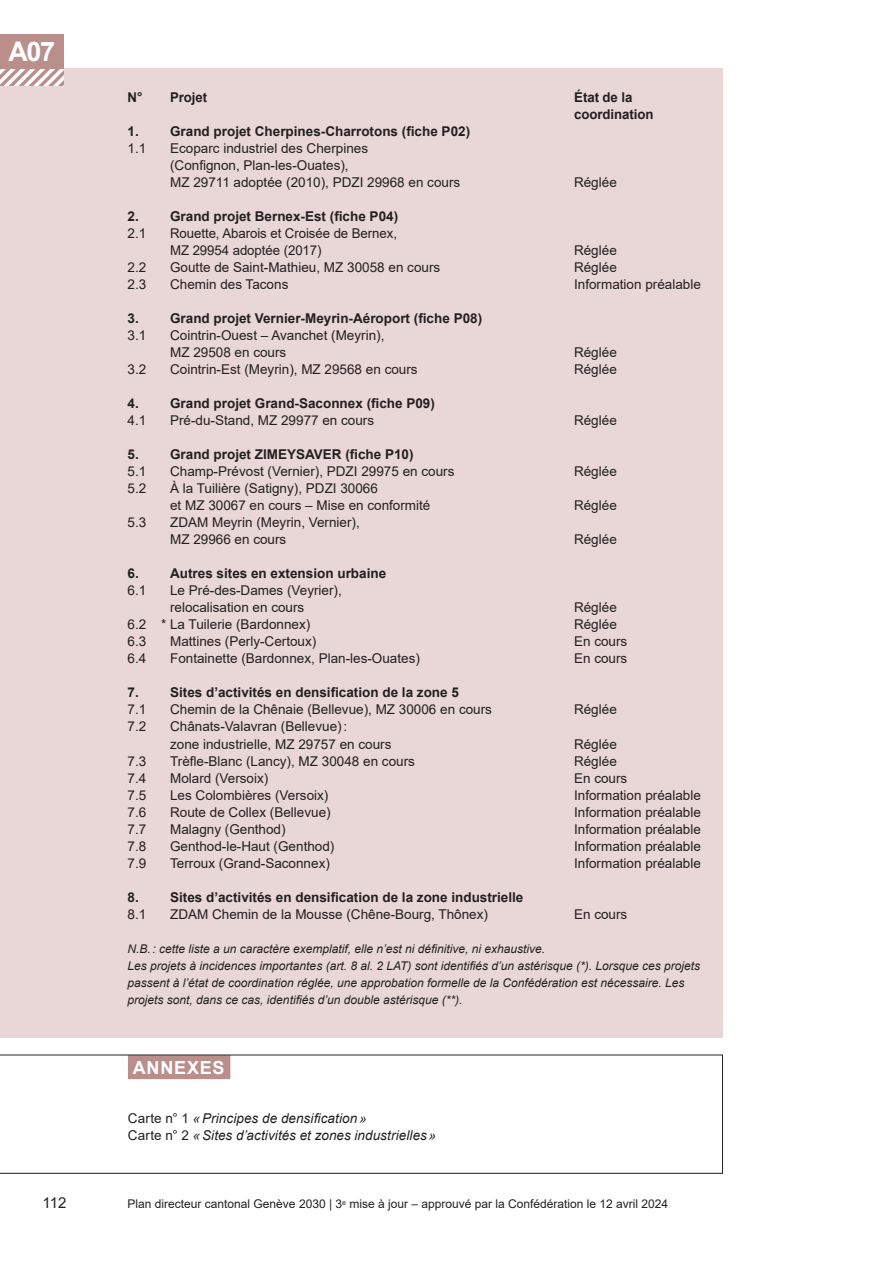
<style>
.page{position:relative;width:893px;height:1263px;background:#fff}
.page>*{position:absolute;margin:0;border:0;box-sizing:border-box;transform-origin:0 0}
.t1{font:700 27px "Arial";color:#fff}
.t2{font:700 18px "Arial";letter-spacing:.045em;color:#fff}
.t3{font:15px "Arial";color:#231f20}
.t4{font:13.5px/17px "Arial";color:#231f20}
.t5{font:700 13.5px/17px "Arial";color:#231f20}
.t6{font:italic 13.5px/17px "Arial";letter-spacing:.005em;color:#231f20}
.t7{font:italic 12px/17px "Arial";color:#231f20}
.t8{font:12px "Arial";color:#231f20}
.s1{font-style:normal}
</style>
<div class="page">
<div style="left:0;top:68px;width:722px;height:969px;background:#e8d7d6"></div>
<svg style="left:0;top:68px;width:64px;height:17px"></svg>
<div style="left:0;top:34px;width:64px;height:34px;background:#b98e8b"></div>
<svg style="left:0;top:1054px;width:723px;height:120px"></svg>
<h1 class="t1" style="left:8px;top:32px;width:48px">A07</h1>
<p class="t5" style="left:128px;top:89px;width:16px">N°</p>
<p class="t5" style="left:170px;top:89px;width:39px">Projet</p>
<p class="t5" style="left:574px;top:89px;width:81px">État de la coordination</p>
<p class="t5" style="left:128px;top:123px;width:344px">1. Grand projet Cherpines-Charrotons (fiche P02)</p>
<p class="t4" style="left:128px;top:140px;width:20px">1.1</p>
<p class="t4" style="left:170px;top:140px;width:292px">Ecoparc industriel des Cherpines<br>(Confignon, Plan-les-Ouates),<br>MZ 29711 adoptée (2010), PDZI 29968 en cours</p>
<p class="t4" style="left:574px;top:174px;width:44px">Réglée</p>
<p class="t5" style="left:128px;top:208px;width:272px">2. Grand projet Bernex-Est (fiche P04)</p>
<p class="t4" style="left:128px;top:225px;width:20px">2.1</p>
<p class="t4" style="left:170px;top:225px;width:228px">Rouette, Abarois et Croisée de Bernex,<br>MZ 29954 adoptée (2017)</p>
<p class="t4" style="left:574px;top:242px;width:44px">Réglée</p>
<p class="t4" style="left:128px;top:259px;width:20px">2.2</p>
<p class="t4" style="left:170px;top:259px;width:272px">Goutte de Saint-Mathieu, MZ 30058 en cours</p>
<p class="t4" style="left:574px;top:259px;width:44px">Réglée</p>
<p class="t4" style="left:128px;top:276px;width:20px">2.3</p>
<p class="t4" style="left:170px;top:276px;width:120px">Chemin des Tacons</p>
<p class="t4" style="left:574px;top:276px;width:128px">Information préalable</p>
<p class="t5" style="left:128px;top:310px;width:356px">3. Grand projet Vernier-Meyrin-Aéroport (fiche P08)</p>
<p class="t4" style="left:128px;top:327px;width:20px">3.1</p>
<p class="t4" style="left:170px;top:327px;width:216px">Cointrin-Ouest – Avanchet (Meyrin),<br>MZ 29508 en cours</p>
<p class="t4" style="left:574px;top:344px;width:44px">Réglée</p>
<p class="t4" style="left:128px;top:361px;width:20px">3.2</p>
<p class="t4" style="left:170px;top:361px;width:249px">Cointrin-Est (Meyrin), MZ 29568 en cours</p>
<p class="t4" style="left:574px;top:361px;width:44px">Réglée</p>
<p class="t5" style="left:128px;top:395px;width:309px">4. Grand projet Grand-Saconnex (fiche P09)</p>
<p class="t4" style="left:128px;top:412px;width:20px">4.1</p>
<p class="t4" style="left:170px;top:412px;width:206px">Pré-du-Stand, MZ 29977 en cours</p>
<p class="t4" style="left:574px;top:412px;width:44px">Réglée</p>
<p class="t5" style="left:128px;top:446px;width:288px">5. Grand projet ZIMEYSAVER (fiche P10)</p>
<p class="t4" style="left:128px;top:463px;width:20px">5.1</p>
<p class="t4" style="left:170px;top:463px;width:286px">Champ-Prévost (Vernier), PDZI 29975 en cours</p>
<p class="t4" style="left:574px;top:463px;width:44px">Réglée</p>
<p class="t4" style="left:128px;top:480px;width:20px">5.2</p>
<p class="t4" style="left:170px;top:480px;width:262px">À la Tuilière (Satigny), PDZI 30066<br>et MZ 30067 en cours – Mise en conformité</p>
<p class="t4" style="left:574px;top:497px;width:44px">Réglée</p>
<p class="t4" style="left:128px;top:514px;width:20px">5.3</p>
<p class="t4" style="left:170px;top:514px;width:191px">ZDAM Meyrin (Meyrin, Vernier),<br>MZ 29966 en cours</p>
<p class="t5" style="left:128px;top:565px;width:260px">6. Autres sites en extension urbaine</p>
<p class="t4" style="left:128px;top:582px;width:20px">6.1</p>
<p class="t4" style="left:170px;top:582px;width:173px">Le Pré-des-Dames (Veyrier), relocalisation en cours</p>
<p class="t4" style="left:574px;top:531px;width:44px">Réglée</p>
<p class="t4" style="left:574px;top:599px;width:44px">Réglée</p>
<p class="t4" style="left:128px;top:616px;width:184px">6.2 * La Tuilerie (Bardonnex)</p>
<p class="t4" style="left:574px;top:616px;width:44px">Réglée</p>
<p class="t4" style="left:128px;top:633px;width:20px">6.3</p>
<p class="t4" style="left:170px;top:633px;width:148px">Mattines (Perly-Certoux)</p>
<p class="t4" style="left:574px;top:633px;width:55px">En cours</p>
<p class="t4" style="left:128px;top:650px;width:20px">6.4</p>
<p class="t4" style="left:170px;top:650px;width:251px">Fontainette (Bardonnex, Plan-les-Ouates)</p>
<p class="t4" style="left:574px;top:650px;width:55px">En cours</p>
<p class="t5" style="left:128px;top:684px;width:333px">7. Sites d’activités en densification de la zone 5</p>
<p class="t4" style="left:128px;top:701px;width:20px">7.1</p>
<p class="t4" style="left:170px;top:701px;width:323px">Chemin de la Chênaie (Bellevue), MZ 30006 en cours</p>
<p class="t4" style="left:574px;top:701px;width:44px">Réglée</p>
<p class="t4" style="left:128px;top:718px;width:20px">7.2</p>
<p class="t4" style="left:170px;top:718px;width:223px">Chânats-Valavran (Bellevue):<br>zone industrielle, MZ 29757 en cours</p>
<p class="t4" style="left:574px;top:735px;width:44px">Réglée</p>
<p class="t4" style="left:128px;top:752px;width:20px">7.3</p>
<p class="t4" style="left:170px;top:752px;width:246px">Trèfle-Blanc (Lancy), MZ 30048 en cours</p>
<p class="t4" style="left:574px;top:752px;width:44px">Réglée</p>
<p class="t4" style="left:128px;top:769px;width:20px">7.4</p>
<p class="t4" style="left:170px;top:769px;width:100px">Molard (Versoix)</p>
<p class="t4" style="left:574px;top:769px;width:55px">En cours</p>
<p class="t4" style="left:128px;top:786px;width:20px">7.5</p>
<p class="t4" style="left:170px;top:786px;width:160px">Les Colombières (Versoix)</p>
<p class="t4" style="left:574px;top:786px;width:128px">Information préalable</p>
<p class="t4" style="left:128px;top:803px;width:20px">7.6</p>
<p class="t4" style="left:170px;top:803px;width:162px">Route de Collex (Bellevue)</p>
<p class="t4" style="left:574px;top:803px;width:128px">Information préalable</p>
<p class="t4" style="left:128px;top:820px;width:20px">7.7</p>
<p class="t4" style="left:170px;top:820px;width:117px">Malagny (Genthod)</p>
<p class="t4" style="left:574px;top:820px;width:128px">Information préalable</p>
<p class="t4" style="left:128px;top:837px;width:20px">7.8</p>
<p class="t4" style="left:170px;top:837px;width:166px">Genthod-le-Haut (Genthod)</p>
<p class="t4" style="left:574px;top:837px;width:128px">Information préalable</p>
<p class="t4" style="left:128px;top:854px;width:20px">7.9</p>
<p class="t4" style="left:170px;top:854px;width:161px">Terroux (Grand-Saconnex)</p>
<p class="t4" style="left:574px;top:854px;width:128px">Information préalable</p>
<p class="t5" style="left:128px;top:888px;width:397px">8. Sites d’activités en densification de la zone industrielle</p>
<p class="t4" style="left:128px;top:905px;width:20px">8.1</p>
<p class="t4" style="left:170px;top:905px;width:319px">ZDAM Chemin de la Mousse (Chêne-Bourg, Thônex)</p>
<p class="t4" style="left:574px;top:905px;width:55px">En cours</p>
<p class="t7" style="left:128px;top:940px;width:574px">N.B.: cette liste a un caractère exemplatif, elle n’est ni définitive, ni exhaustive.<br>Les projets à incidences importantes (art. 8 al. 2 LAT) sont identifiés d’un astérisque (*). Lorsque ces projets passent à l’état de coordination réglée, une approbation formelle de la Confédération est nécessaire. Les projets sont, dans ce cas, identifiés d’un double astérisque (**).</p>
<h2 class="t2" style="left:133px;top:1055px;width:93px">ANNEXES</h2>
<p class="t6" style="left:128px;top:1110px;width:310px"><span class="s1">Carte n° 1</span> «Principes de densification»<br><span class="s1">Carte n° 2</span> «Sites d’activités et zones industrielles»</p>
<p class="t3" style="left:43px;top:1192px;width:25px">112</p>
<p class="t8" style="left:128px;top:1195px;width:542px">Plan directeur cantonal Genève 2030 | 3<sup>e</sup> mise à jour – approuvé par la Confédération le 12 avril 2024</p>
</div>
